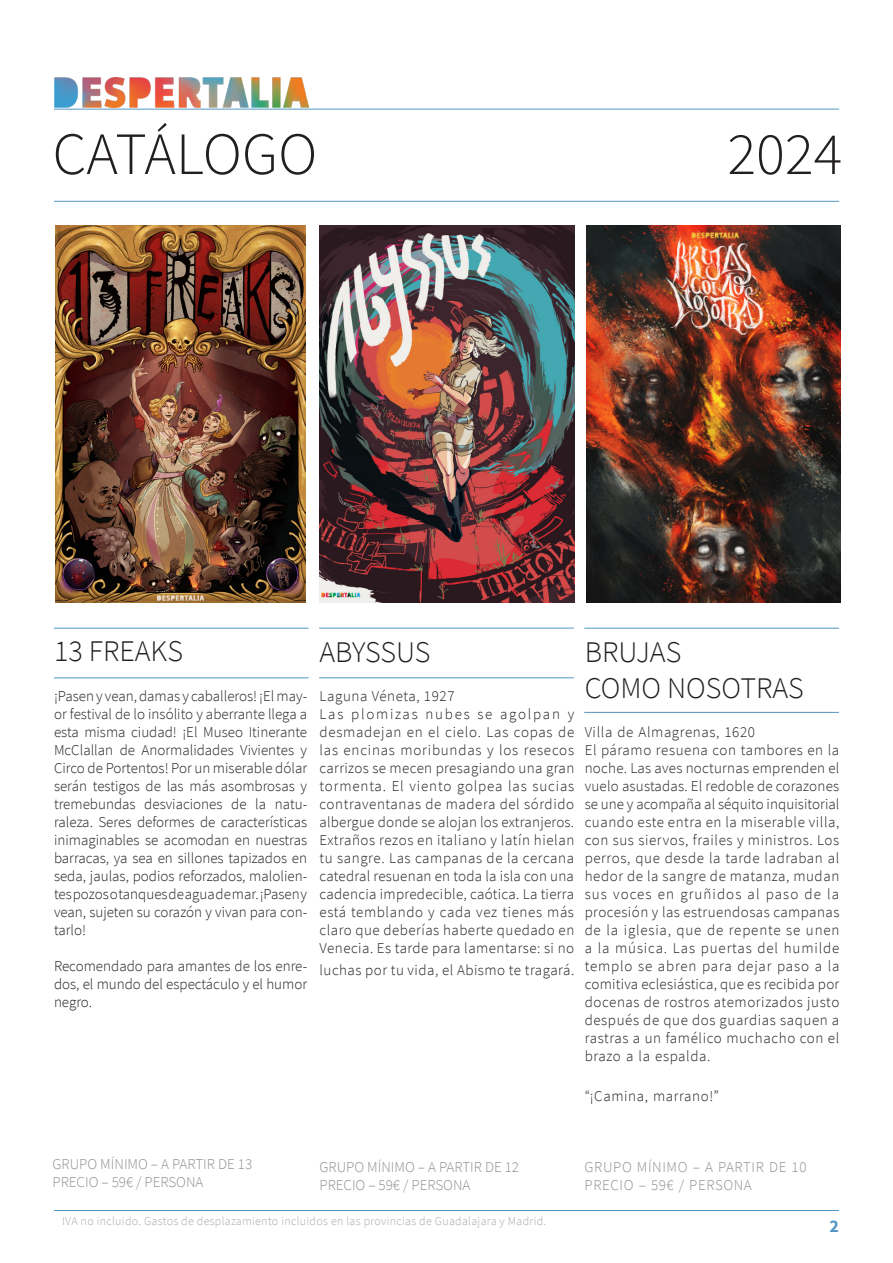
<style>
.page{position:relative;width:893px;height:1263px;background:#fff}
.page>*{position:absolute;margin:0;border:0;box-sizing:border-box;transform-origin:0 0}
.t1{font:300 60px "Source Sans Pro";color:#231f20}
.t2{font:300 30px "Source Sans Pro";color:#231f20}
.t3{font:700 18px "Source Sans Pro";color:#5196c5}
.t4{font:300 15px/18px "Source Sans Pro";color:#231f20;text-align:justify}
.t5{font:300 15px "Source Sans Pro";color:#8d8f92}
.t6{font:300 15px "Source Sans Pro";letter-spacing:.04em;color:#231f20}
.t7{font:300 15px "Source Sans Pro";letter-spacing:.04em;color:#8d8f92}
.t8{font:300 15px "Source Sans Pro";letter-spacing:.035em;color:#231f20}
.t9{font:300 12px "Source Sans Pro";letter-spacing:.025em;color:#a8a9ad}
</style>
<div class="page">
<hr style="left:54px;top:109px;width:785px;height:1px;background:#5196c5">
<hr style="left:54px;top:201px;width:785px;height:1px;background:#5196c5">
<hr style="left:54px;top:1210px;width:785px;height:1px;background:#5196c5">
<img style="left:54px;top:78px;width:255px;height:32px">
<hr style="left:54px;top:628px;width:255px;height:1px;background:#5196c5">
<hr style="left:584px;top:628px;width:255px;height:1px;background:#5196c5">
<hr style="left:54px;top:677px;width:255px;height:1px;background:#5196c5">
<hr style="left:584px;top:712px;width:255px;height:1px;background:#5196c5">
<img style="left:320px;top:225px;width:254px;height:378px">
<img style="left:586px;top:225px;width:255px;height:378px">
<hr style="left:319px;top:628px;width:255px;height:1px;background:#5196c5">
<hr style="left:319px;top:677px;width:255px;height:1px;background:#5196c5">
<img style="left:56px;top:225px;width:249px;height:378px">
<h1 class="t1" style="left:52px;top:117px;width:266px">CATÁLOGO</h1>
<h1 class="t1" style="left:727px;top:117px;width:116px">2024</h1>
<p class="t2" style="left:54px;top:633px;width:130px">13 FREAKS</p>
<p class="t4" style="left:54px;top:687px;width:255px">¡Pasen y vean, damas y caballeros! ¡El may&shy;or festival de lo insólito y aberrante llega a esta misma ciudad! ¡El Museo Itinerante McClallan de Anormalidades Vivientes y</p>
<p class="t4" style="left:54px;top:759px;width:255px">Circo de Portentos! Por un miserable dólar serán testigos de las más asombrosas y tremebundas desviaciones de la natu&shy;raleza. Seres deformes de características</p>
<p class="t4" style="left:54px;top:831px;width:255px">inimaginables se acomodan en nuestras barracas, ya sea en sillones tapizados en seda, jaulas, podios reforzados, malolien&shy;tes pozos o tanques de agua de mar. ¡Pasen y</p>
<p class="t4" style="left:54px;top:903px;width:255px">vean, sujeten su corazón y vivan para con&shy;tarlo!</p>
<p class="t4" style="left:54px;top:957px;width:255px">Recomendado para amantes de los enre&shy;dos, el mundo del espectáculo y el humor negro.</p>
<p class="t2" style="left:320px;top:633px;width:113px">ABYSSUS</p>
<p class="t6" style="left:320px;top:687px;width:136px">Laguna Véneta, 1927</p>
<p class="t4" style="left:320px;top:705px;width:256px">Las plomizas nubes se agolpan y desmadejan en el cielo. Las copas de las encinas moribundas y los resecos carrizos se mecen presagiando una gran tormenta. El viento golpea las sucias contraventanas de madera del sórdido albergue donde se alojan los extranjeros.<br>Extraños rezos en italiano y latín hielan tu sangre. Las campanas de la cercana catedral resuenan en toda la isla con una cadencia impredecible, caótica. La tierra está temblando y cada vez tienes más claro que deberías haberte quedado en Venecia. Es tarde para lamentarse: si no</p>
<p class="t8" style="left:320px;top:961px;width:256px">luchas por tu vida, el Abismo te tragará.</p>
<p class="t2" style="left:585px;top:633px;width:98px">BRUJAS</p>
<p class="t2" style="left:585px;top:669px;width:221px">COMO NOSOTRAS</p>
<p class="t6" style="left:585px;top:723px;width:172px">Villa de Almagrenas, 1620</p>
<p class="t4" style="left:585px;top:741px;width:256px">El páramo resuena con tambores en la noche. Las aves nocturnas emprenden el vuelo asustadas. El redoble de corazones se une y acompaña al séquito inquisitorial cuando este entra en la miserable villa, con sus siervos, frailes y ministros. Los perros, que desde la tarde ladraban al hedor de la sangre de matanza, mudan sus voces en gruñidos al paso de la procesión y las estruendosas campanas de la iglesia, que de repente se unen a la música. Las puertas del humilde templo se abren para dejar paso a la comitiva eclesiástica, que es recibida por docenas de rostros atemorizados justo después de que dos guardias saquen a rastras a un famélico muchacho con el brazo a la espalda.</p>
<p class="t6" style="left:585px;top:1087px;width:136px">“¡Camina, marrano!”</p>
<p class="t5" style="left:52px;top:1154px;width:201px">GRUPO MÍNIMO – A PARTIR DE 13</p>
<p class="t5" style="left:52px;top:1172px;width:153px">PRECIO – 59€ / PERSONA</p>
<p class="t5" style="left:319px;top:1158px;width:201px">GRUPO MÍNIMO – A PARTIR DE 12</p>
<p class="t5" style="left:319px;top:1176px;width:153px">PRECIO – 59€ / PERSONA</p>
<p class="t7" style="left:585px;top:1158px;width:223px">GRUPO MÍNIMO – A PARTIR DE 10</p>
<p class="t7" style="left:585px;top:1176px;width:169px">PRECIO – 59€ / PERSONA</p>
<p class="t9" style="left:62px;top:1214px;width:486px">IVA no incluido. Gastos de desplazamiento incluidos en las provincias de Guadalajara y Madrid.</p>
<p class="t3" style="left:829px;top:1213px;width:11px">2</p>
</div>
